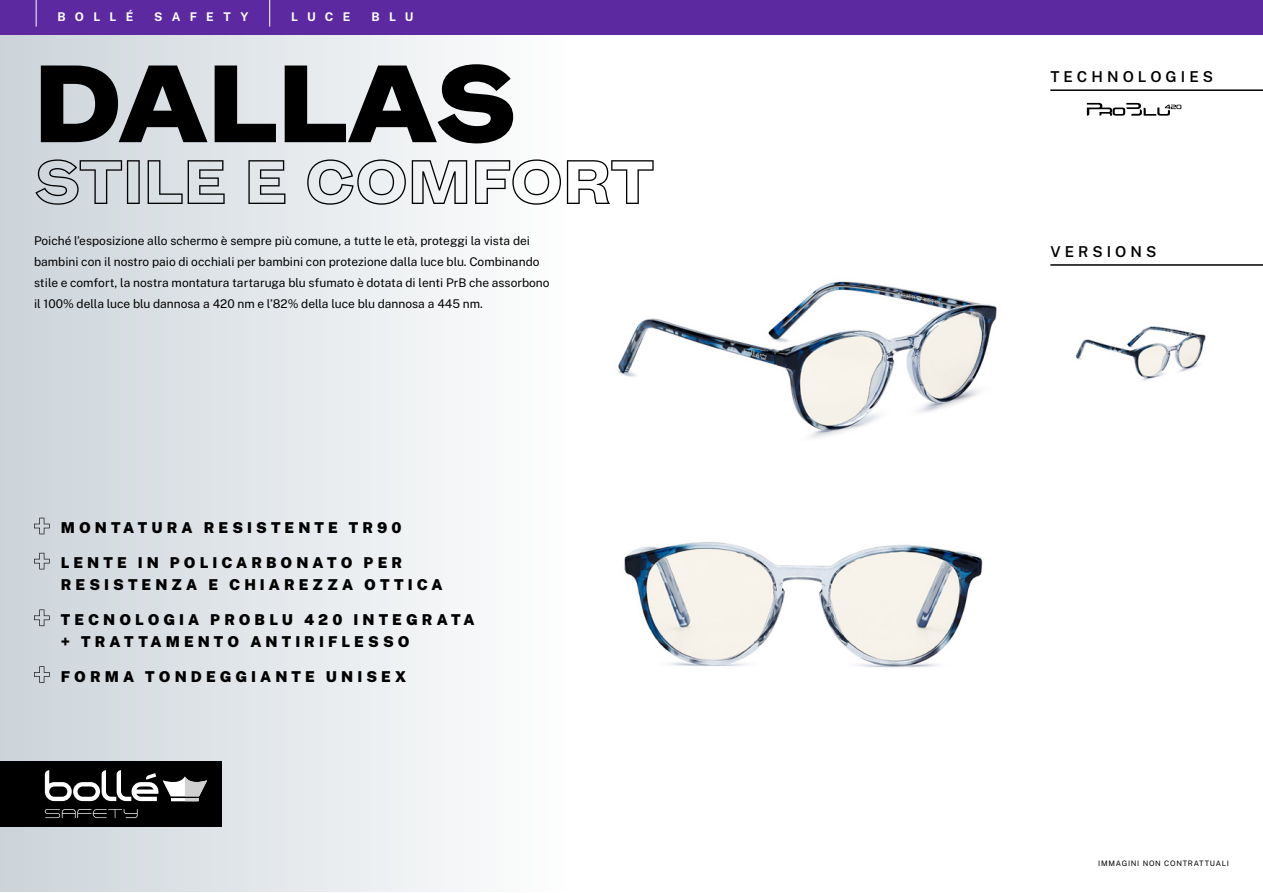
<style>
.page{position:relative;width:1263px;height:893px;background:#fff}
.page>*{position:absolute;margin:0;border:0;box-sizing:border-box;transform-origin:0 0}
.t1{font:900 105px "Mint Grotesk V1.1";color:#000}
.t2{font:60px "Mint Grotesk Outline";color:#000}
.t3{font:900 15px/21.6px "Public Sans";letter-spacing:.27em;color:#000}
.t4{font:600 15px "Public Sans";letter-spacing:.27em;color:#000}
.t5{font:12px/21px "Public Sans";color:#000}
.t6{font:700 12px "Public Sans";letter-spacing:.77em;color:#fff}
.t7{font:7.5px "Public Sans";letter-spacing:.1em;color:#000}
</style>
<div class="page">
<div style="left:0;top:0;width:1262px;height:892px;background:linear-gradient(to right,#dae0e5,#fff)"></div>
<img style="left:558px;top:249px;width:492px;height:218px">
<img style="left:558px;top:479px;width:492px;height:225px">
<img style="left:1055px;top:315px;width:169px;height:75px">
<div style="left:0;top:0;width:1263px;height:34px;background:#5d29a1"></div>
<svg style="left:1087px;top:103px;width:94px;height:13px"></svg>
<div style="left:0;top:761px;width:222px;height:66px;background:#000"></div>
<svg style="left:45px;top:809px;width:93px;height:9px"></svg>
<svg style="left:45px;top:770px;width:162px;height:31px"></svg>
<svg style="left:34px;top:518px;width:16px;height:16px"></svg>
<svg style="left:34px;top:553px;width:16px;height:16px"></svg>
<svg style="left:34px;top:609px;width:16px;height:17px"></svg>
<svg style="left:34px;top:666px;width:16px;height:17px"></svg>
<hr style="left:1050px;top:264px;width:213px;height:2px;background:#000">
<hr style="left:1050px;top:89px;width:213px;height:2px;background:#000">
<svg style="left:36px;top:0;width:1px;height:27px"></svg>
<svg style="left:269px;top:0;width:1px;height:27px"></svg>
<p class="t6" style="left:58px;top:8px;width:77px">BOLLÉ</p>
<p class="t6" style="left:154px;top:8px;width:96px">SAFETY</p>
<p class="t6" style="left:291px;top:8px;width:61px">LUCE</p>
<p class="t6" style="left:371px;top:8px;width:44px">BLU</p>
<h1 class="t1" style="left:34px;top:38px;width:484px">DALLAS</h1>
<h2 class="t2" style="left:34px;top:145px;width:622px">STILE E COMFORT</h2>
<p class="t5" style="left:34px;top:229px;width:517px">Poiché l’esposizione allo schermo è sempre più comune, a tutte le età, proteggi la vista dei bambini con il nostro paio di occhiali per bambini con protezione dalla luce blu. Combinando stile e comfort, la nostra montatura tartaruga blu sfumato è dotata di lenti PrB che assorbono il 100% della luce blu dannosa a 420 nm e l’82% della luce blu dannosa a 445 nm.</p>
<p class="t3" style="left:61px;top:516px;width:342px">MONTATURA RESISTENTE TR90</p>
<p class="t3" style="left:61px;top:551px;width:383px">LENTE IN POLICARBONATO PER<br>RESISTENZA E CHIAREZZA OTTICA</p>
<p class="t3" style="left:61px;top:608px;width:415px">TECNOLOGIA PROBLU 420 INTEGRATA + TRATTAMENTO ANTIRIFLESSO</p>
<p class="t3" style="left:61px;top:665px;width:347px">FORMA TONDEGGIANTE UNISEX</p>
<p class="t4" style="left:1050px;top:66px;width:164px">TECHNOLOGIES</p>
<p class="t4" style="left:1050px;top:240px;width:107px">VERSIONS</p>
<p class="t7" style="left:1098px;top:858px;width:132px">IMMAGINI NON CONTRATTUALI</p>
</div>
